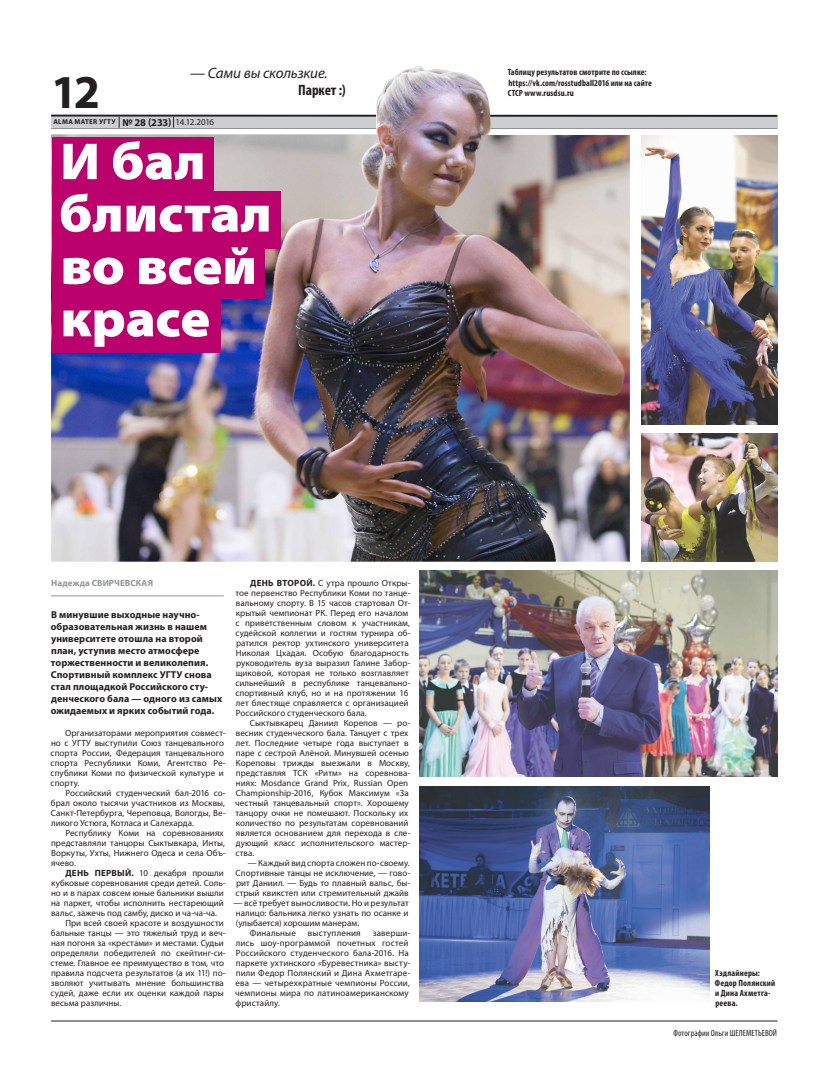
<style>
.page{position:relative;width:820px;height:1078px;background:#fff}
.page>*{position:absolute;margin:0;border:0;box-sizing:border-box;transform-origin:0 0}
.t1{font:900 semi-expanded 52.3px/52.3px "Myriad Pro";letter-spacing:-.005em;color:#fff}
.t2{font:700 47.4px "Myriad Pro";color:#231f20}
.t3{font:italic 15px "Myriad Pro";letter-spacing:-.015em;color:#231f20}
.t4{font:700 condensed 15px "Myriad Pro";letter-spacing:-.005em;color:#231f20}
.t5{font:700 10px/12px "Myriad Pro";letter-spacing:.01em;color:#231f20}
.t6{font:9px/10px "Myriad Pro";letter-spacing:.005em;color:#231f20}
.t7{font:700 condensed 9px/10px "Myriad Pro";letter-spacing:.01em;color:#231f20}
.t8{font:condensed 9px "Myriad Pro";letter-spacing:.005em;color:#231f20}
.t9{font:700 9px "Myriad Pro";letter-spacing:.01em;color:#939598}
.t10{font:700 7px "Myriad Pro";letter-spacing:.04em;color:#231f20}
.s1{font-size:10.5px}
.s2{font-weight:400;font-size:9px}
.s3{font-weight:700}
</style>
<div class="page">
<hr style="left:51px;top:128px;width:726px;height:1px;background:#231f20">
<hr style="left:51px;top:115px;width:726px;height:2px;background:#231f20">
<div style="left:51px;top:117px;width:726px;height:11px;background:#cdced0"></div>
<hr style="left:51px;top:1020px;width:726px;height:1px;background:#231f20">
<img style="left:51px;top:66px;width:578px;height:495px">
<img style="left:641px;top:135px;width:136px;height:289px">
<img style="left:641px;top:433px;width:136px;height:128px">
<img style="left:420px;top:786px;width:289px;height:214px">
<img style="left:420px;top:570px;width:357px;height:205px">
<div style="left:52px;top:138px;width:162px;height:57px;background:#ba016c"></div>
<div style="left:52px;top:191px;width:229px;height:57px;background:#ba016c"></div>
<div style="left:52px;top:241px;width:212px;height:57px;background:#ba016c"></div>
<div style="left:52px;top:295px;width:169px;height:57px;background:#ba016c"></div>
<hr style="left:51px;top:595px;width:173px;height:1px;background:#939598">
<h3 class="t3" style="left:190px;top:64px;width:139px">— Сами вы скользкие.</h3>
<h3 class="t4" style="left:298px;top:81px;width:49px">Паркет :)</h3>
<h2 class="t2" style="left:51px;top:61px;width:50px">12</h2>
<p class="t10" style="left:53px;top:117px;width:162px">ALMA MATER УГТУ <span class="s1">№ 28 (233)</span> <span class="s2">14.12.2016</span></p>
<h1 class="t1" style="left:59px;top:136px;width:214px">И бал блистал во всей красе</h1>
<p class="t9" style="left:51px;top:577px;width:103px">Надежда СВИРЧЕВСКАЯ</p>
<p class="t5" style="left:51px;top:608px;width:173px">В минувшие выходные научно&shy;образовательная жизнь в нашем университете отошла на второй план, уступив место атмосфере торжественности и великолепия.<br>Спортивный комплекс УГТУ снова стал площадкой Российского сту&shy;денческого бала — одного из самых ожидаемых и ярких событий года.</p>
<p class="t6" style="left:51px;top:727px;width:176px;text-indent:14px">Организаторами мероприятия совмест&shy;но с УГТУ выступили Союз танцевального спорта России, Федерация танцевального спорта Республики Коми, Агентство Ре&shy;спублики Коми по физической культуре и спорту.</p>
<p class="t6" style="left:51px;top:787px;width:176px;text-align:justify;text-indent:14px">Российский студенческий бал-2016 со&shy;брал около тысячи участников из Москвы, Санкт-Петербурга, Череповца, Вологды, Ве&shy;ликого Устюга, Котласа и Салехарда.</p>
<p class="t6" style="left:51px;top:827px;width:176px;text-indent:14px">Республику Коми на соревнованиях представляли танцоры Сыктывкара, Инты,<br>Воркуты, Ухты, Нижнего Одеса и села Объ&shy;ячево.</p>
<p class="t6" style="left:65px;top:867px;width:160px"><span class="s3">ДЕНЬ ПЕРВЫЙ.</span> 10 декабря прошли</p>
<p class="t6" style="left:51px;top:877px;width:176px">кубковые соревнования среди детей. Соль-</p>
<p class="t6" style="left:51px;top:887px;width:174px">но и в парах совсем юные бальники вышли</p>
<p class="t6" style="left:51px;top:897px;width:174px">на паркет, чтобы исполнить нестареющий</p>
<p class="t6" style="left:51px;top:907px;width:167px">вальс, зажечь под самбу, диско и ча-ча-ча.</p>
<p class="t6" style="left:65px;top:917px;width:160px">При всей своей красоте и воздушности</p>
<p class="t6" style="left:51px;top:927px;width:176px">бальные танцы — это тяжелый труд и веч-</p>
<p class="t6" style="left:51px;top:937px;width:174px">ная погоня за «крестами» и местами. Судьи</p>
<p class="t6" style="left:51px;top:947px;width:176px">определяли победителей по скейтинг-си-</p>
<p class="t6" style="left:51px;top:957px;width:175px">стеме. Главное ее преимущество в том, что</p>
<p class="t6" style="left:51px;top:967px;width:176px">правила подсчета результатов (а их 11!) по-</p>
<p class="t6" style="left:51px;top:977px;width:174px">зволяют учитывать мнение большинства</p>
<p class="t6" style="left:51px;top:987px;width:174px">судей, даже если их оценки каждой пары</p>
<p class="t6" style="left:51px;top:997px;width:72px">весьма различны.</p>
<p class="t6" style="left:235px;top:577px;width:176px;text-indent:15px"><span class="s3">ДЕНЬ ВТОРОЙ.</span> С утра прошло Откры&shy;тое первенство Республики Коми по танце&shy;вальному спорту. В 15 часов стартовал От&shy;крытый чемпионат РК. Перед его началом с приветственным словом к участникам, судейской коллегии и гостям турнира об&shy;ратился ректор ухтинского университета Николая Цхадая. Особую благодарность руководитель вуза выразил Галине Забор&shy;щиковой, которая не только возглавляет сильнейший в республике танцевально&shy;спортивный клуб, но и на протяжении 16 лет блестяще справляется с организацией Российского студенческого бала.</p>
<p class="t6" style="left:235px;top:717px;width:177px;text-indent:15px">Сыктывкарец Даниил Корепов — ро&shy;весник студенческого бала. Танцует с трех лет. Последние четыре года выступает в паре с сестрой Алёной. Минувшей осенью Кореповы трижды выезжали в Москву, представляя ТСК «Ритм» на соревнова&shy;ниях: Mosdance Grand Prix, Russian Open Championship-2016, Кубок Максимум «За честный танцевальный спорт». Хорошему танцору очки не помешают. Поскольку их количество по результатам соревнований является основанием для перехода в сле&shy;дующий класс исполнительского мастер&shy;ства.</p>
<p class="t6" style="left:235px;top:857px;width:176px;text-align:justify;text-indent:12px">— Каждый вид спорта сложен по-своему.<br>Спортивные танцы не исключение, — гово&shy;рит Даниил. — Будь то плавный вальс, бы&shy;стрый квикстеп или стремительный джайв</p>
<p class="t6" style="left:233px;top:897px;width:177px">— всё требует выносливости. Но и результат</p>
<p class="t6" style="left:236px;top:907px;width:174px">налицо: бальника легко узнать по осанке и</p>
<p class="t6" style="left:236px;top:917px;width:125px">(улыбается) хорошим манерам.</p>
<p class="t6" style="left:250px;top:927px;width:48px">Финальные</p>
<p class="t6" style="left:308px;top:927px;width:54px">выступления</p>
<p class="t6" style="left:235px;top:927px;width:177px;text-indent:137px">заверши&shy;лись шоу-программой почетных гостей<br>Российского студенческого бала-2016. На паркете ухтинского «Буревестника» высту&shy;пили Федор Полянский и Дина Ахметгаре&shy;ева — четырехкратные чемпионы России, чемпионы мира по латиноамериканскому фристайлу.</p>
<p class="t7" style="left:507px;top:67px;width:146px">Таблицу результатов смотрите по ссылке: https://vk.com/rosstudball2016 или на сайте<br>СТСР www.rusdsu.ru</p>
<p class="t7" style="left:714px;top:967px;width:62px">Хэдлайнеры:<br>Федор Полянский и Дина Ахметга&shy;реева.</p>
<p class="t8" style="left:673px;top:1027px;width:105px">Фотографии Ольги ШЕЛЕМЕТЬЕВОЙ</p>
</div>
